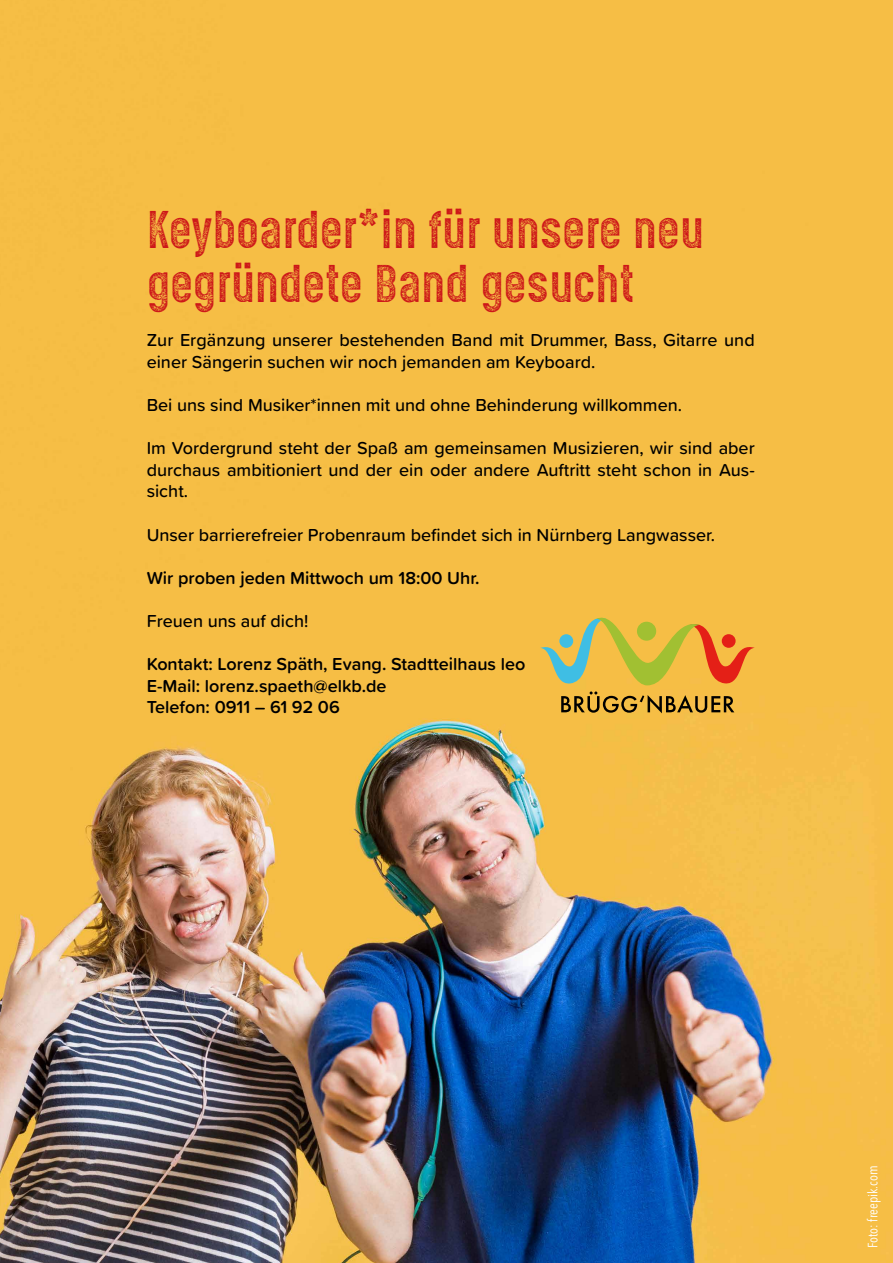
<style>
.page{position:relative;width:893px;height:1263px;background:#fff}
.page>*{position:absolute;margin:0;border:0;box-sizing:border-box;transform-origin:0 0}
.t1{font:45px/54px "Gotcha Gothic Stamp";color:#cd1719}
.t2{font:500 18px/21.6px "Proxima Soft";color:#000}
.t3{font:600 18px/21.6px "Proxima Soft";color:#000}
.t4{font:13.5px "Avenir Next Condensed";color:#fff}
</style>
<div class="page">
<img style="left:0;top:0;width:893px;height:1263px">
<svg style="left:540px;top:609px;width:215px;height:104px"></svg>
<div style="left:637px;top:622px;width:19px;height:19px;background:#a1c032;border-radius:50%"></div>
<h1 class="t1" style="left:147px;top:202px;width:559px">Keyboarder*in für unsere neu gegründete Band gesucht</h1>
<p class="t2" style="left:147px;top:328px;width:610px">Zur Ergänzung unserer bestehenden Band mit Drummer, Bass, Gitarre und einer Sängerin suchen wir noch jemanden am Keyboard.</p>
<p class="t2" style="left:147px;top:393px;width:537px">Bei uns sind Musiker*innen mit und ohne Behinderung willkommen.</p>
<p class="t2" style="left:147px;top:436px;width:610px;text-align:justify">Im Vordergrund steht der Spaß am gemeinsamen Musizieren, wir sind aber durchaus ambitioniert und der ein oder andere Auftritt steht schon in Aus&shy;sicht.</p>
<p class="t2" style="left:147px;top:523px;width:570px">Unser barrierefreier Probenraum befindet sich in Nürnberg Langwasser.</p>
<p class="t3" style="left:147px;top:566px;width:334px">Wir proben jeden Mittwoch um 18:00 Uhr.</p>
<p class="t2" style="left:147px;top:609px;width:163px">Freuen uns auf dich!</p>
<p class="t3" style="left:147px;top:653px;width:380px">Kontakt: Lorenz Späth, Evang. Stadtteilhaus leo<br>E-Mail: lorenz.spaeth@elkb.de<br>Telefon: 0911 – 61 92 06</p>
<p class="t4" style="left:861px;top:1248px;width:84px;rotate:-90deg">Foto: freepik.com</p>
</div>
